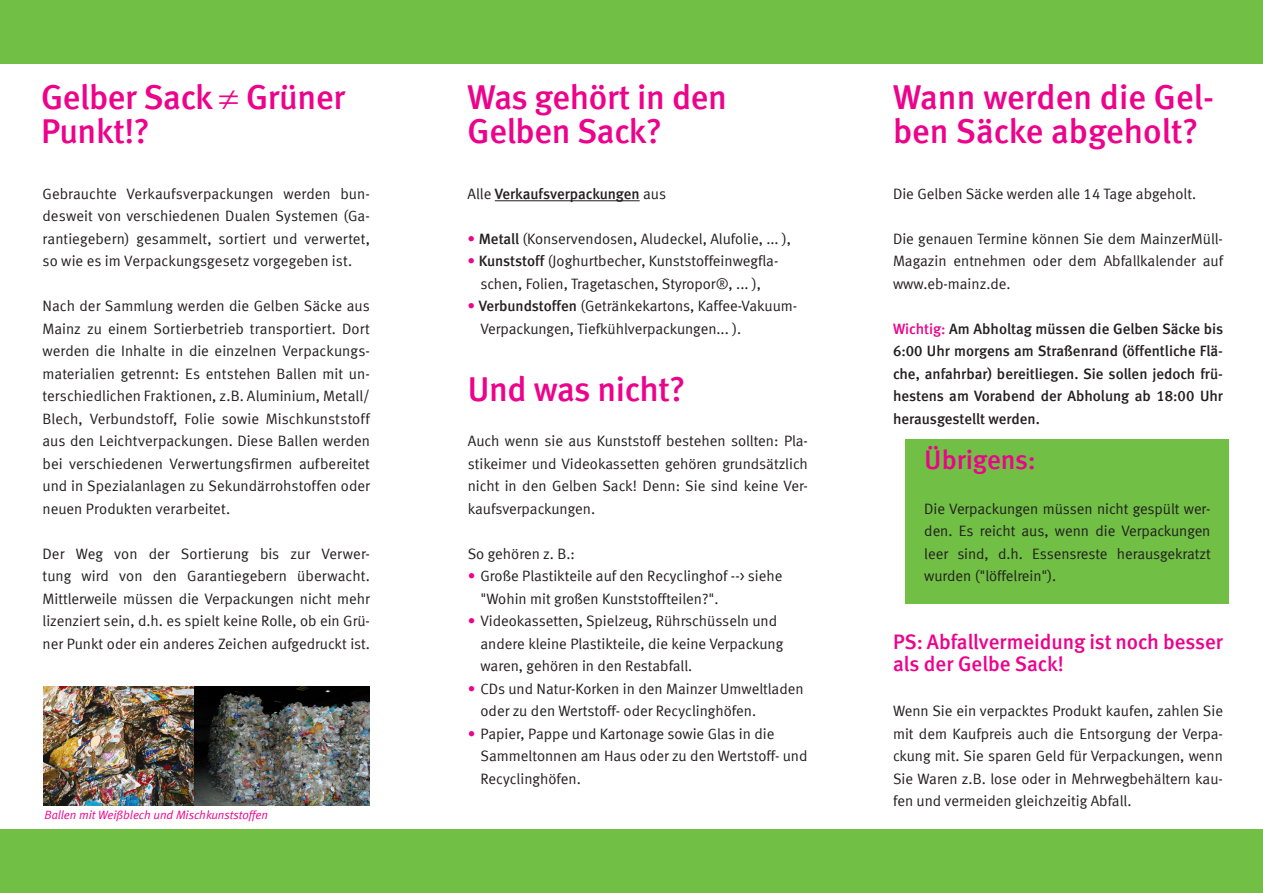
<style>
.page{position:relative;width:1263px;height:893px;background:#fff}
.page>*{position:absolute;margin:0;border:0;box-sizing:border-box;transform-origin:0 0}
.Head_sans_24pt_Magen{font:700 34.5px/34.5px "Mainz Meta";letter-spacing:-.01em;color:#ed028c}
.copy{font:700 27px "Mainz Meta";letter-spacing:-.005em;color:#ed028c}
.copy-2{font:700 21px/22.5px "Mainz Meta";color:#ed028c}
.copy-3{font:15px/22.5px "Mainz Meta";color:#231f20;text-align:justify}
.copy-4{font:700 15px/22.5px "Mainz Meta";color:#231f20;text-align:justify}
.subhead_magenta_12_1{font:italic 12px "Mainz Meta";color:#ed028c}
.s1{font-weight:400}
.s2{color:#ed028c}
.s3{font-weight:700}
</style>
<div class="page">
<div style="left:0;top:0;width:1263px;height:64px;background:#71bf44"></div>
<hr style="left:495px;top:201px;width:145px;height:1px;background:#231f20">
<div style="left:0;top:829px;width:1263px;height:64px;background:#71bf44"></div>
<div style="left:906px;top:439px;width:323px;height:165px;background:#71bf44"></div>
<img style="left:44px;top:687px;width:151px;height:119px">
<img style="left:195px;top:687px;width:175px;height:119px">
<p class="Head_sans_24pt_Magen" style="left:41px;top:79px;width:306px">Gelber Sack ≠ Grüner<br>Punkt!?</p>
<p class="copy-3" style="left:43px;top:182px;width:329px">Gebrauchte Verkaufsverpackungen werden bun&shy;desweit von verschiedenen Dualen Systemen (Ga&shy;rantiegebern) gesammelt, sortiert und verwertet, so wie es im Verpackungsgesetz vorgegeben ist.</p>
<p class="copy-3" style="left:43px;top:295px;width:329px">Nach der Sammlung werden die Gelben Säcke aus Mainz zu einem Sortierbetrieb transportiert. Dort werden die Inhalte in die einzelnen Verpackungs&shy;materialien getrennt: Es entstehen Ballen mit un&shy;terschiedlichen Fraktionen, z.B. Aluminium, Metall/ Blech, Verbundstoff, Folie sowie Mischkunststoff aus den Leichtverpackungen. Diese Ballen werden bei verschiedenen Verwertungsfirmen aufbereitet und in Spezialanlagen zu Sekundärrohstoffen oder neuen Produkten verarbeitet.</p>
<p class="copy-3" style="left:43px;top:542px;width:329px">Der Weg von der Sortierung bis zur Verwer&shy;tung wird von den Garantiegebern überwacht.</p>
<p class="copy-3" style="left:43px;top:587px;width:329px">Mittlerweile müssen die Verpackungen nicht mehr lizenziert sein, d.h. es spielt keine Rolle, ob ein Grü&shy;ner Punkt oder ein anderes Zeichen aufgedruckt ist.</p>
<p class="subhead_magenta_12_1" style="left:45px;top:808px;width:225px">Ballen mit Weißblech und Mischkunststoffen</p>
<p class="Head_sans_24pt_Magen" style="left:468px;top:79px;width:261px">Was gehört in den<br>Gelben Sack?</p>
<p class="Head_sans_24pt_Magen" style="left:893px;top:79px;width:323px">Wann werden die Gel&shy;ben Säcke abgeholt?</p>
<p class="copy-4" style="left:468px;top:182px;width:200px"><span class="s1">Alle</span> Verkaufsverpackungen <span class="s1">aus</span></p>
<p class="copy-3" style="left:468px;top:227px;width:325px"><span class="s2">•</span> <span class="s3">Metall</span> (Konservendosen, Aludeckel, Alufolie, ... ),</p>
<p class="copy-3" style="left:468px;top:250px;width:312px;text-align:center"><span class="s2">•</span> <span class="s3">Kunststoff</span> (Joghurtbecher, Kunststoffeinwegfla&shy;schen, Folien, Tragetaschen, Styropor®, ... ),</p>
<p class="copy-3" style="left:480px;top:295px;width:318px;text-indent:-13px"><span class="s2">•</span> <span class="s3">Verbundstoffen</span> (Getränkekartons, Kaffee-Vakuum-<br>Verpackungen, Tiefkühlverpackungen... ).</p>
<p class="Head_sans_24pt_Magen" style="left:468px;top:372px;width:219px">Und was nicht?</p>
<p class="copy-3" style="left:468px;top:430px;width:342px">Auch wenn sie aus Kunststoff bestehen sollten: Pla&shy;stikeimer und Videokassetten gehören grundsätzlich nicht in den Gelben Sack! Denn: Sie sind keine Ver&shy;kaufsverpackungen.</p>
<p class="copy-3" style="left:468px;top:542px;width:109px">So gehören z. B.:</p>
<p class="copy-3" style="left:480px;top:565px;width:303px;text-indent:-13px"><span class="s2">•</span> Große Plastikteile auf den Recyclinghof --&gt; siehe "Wohin mit großen Kunststoffteilen?".</p>
<p class="copy-3" style="left:480px;top:610px;width:304px;text-align:left;text-indent:-13px"><span class="s2">•</span> Videokassetten, Spielzeug, Rührschüsseln und andere kleine Plastikteile, die keine Verpackung waren, gehören in den Restabfall.</p>
<p class="copy-3" style="left:480px;top:677px;width:325px;text-indent:-13px"><span class="s2">•</span> CDs und Natur-Korken in den Mainzer Umweltladen oder zu den Wertstoff- oder Recyclinghöfen.</p>
<p class="copy-3" style="left:480px;top:722px;width:329px;text-align:left;text-indent:-13px"><span class="s2">•</span> Papier, Pappe und Kartonage sowie Glas in die<br>Sammeltonnen am Haus oder zu den Wertstoff- und<br>Recyclinghöfen.</p>
<p class="copy-3" style="left:893px;top:182px;width:305px">Die Gelben Säcke werden alle 14 Tage abgeholt.</p>
<p class="copy-3" style="left:893px;top:227px;width:332px">Die genauen Termine können Sie dem MainzerMüll-Magazin entnehmen oder dem Abfallkalender auf www.eb-mainz.de.</p>
<p class="copy-4" style="left:893px;top:317px;width:332px"><span class="s2">Wichtig:</span> Am Abholtag müssen die Gelben Säcke bis 6:00 Uhr morgens am Straßenrand (öffentliche Flä&shy;che, anfahrbar) bereitliegen. Sie sollen jedoch frü&shy;hestens am Vorabend der Abholung ab 18:00 Uhr herausgestellt werden.</p>
<p class="copy" style="left:924px;top:444px;width:113px">Übrigens:</p>
<p class="copy-3" style="left:924px;top:497px;width:288px">Die Verpackungen müssen nicht gespült wer&shy;den. Es reicht aus, wenn die Verpackungen leer sind, d.h. Essensreste herausgekratzt wurden ("löffelrein").</p>
<p class="copy-2" style="left:893px;top:630px;width:331px">PS: Abfallvermeidung ist noch besser als der Gelbe Sack!</p>
<p class="copy-3" style="left:893px;top:700px;width:331px">Wenn Sie ein verpacktes Produkt kaufen, zahlen Sie mit dem Kaufpreis auch die Entsorgung der Verpa&shy;ckung mit. Sie sparen Geld für Verpackungen, wenn Sie Waren z.B. lose oder in Mehrwegbehältern kau&shy;fen und vermeiden gleichzeitig Abfall.</p>
</div>
